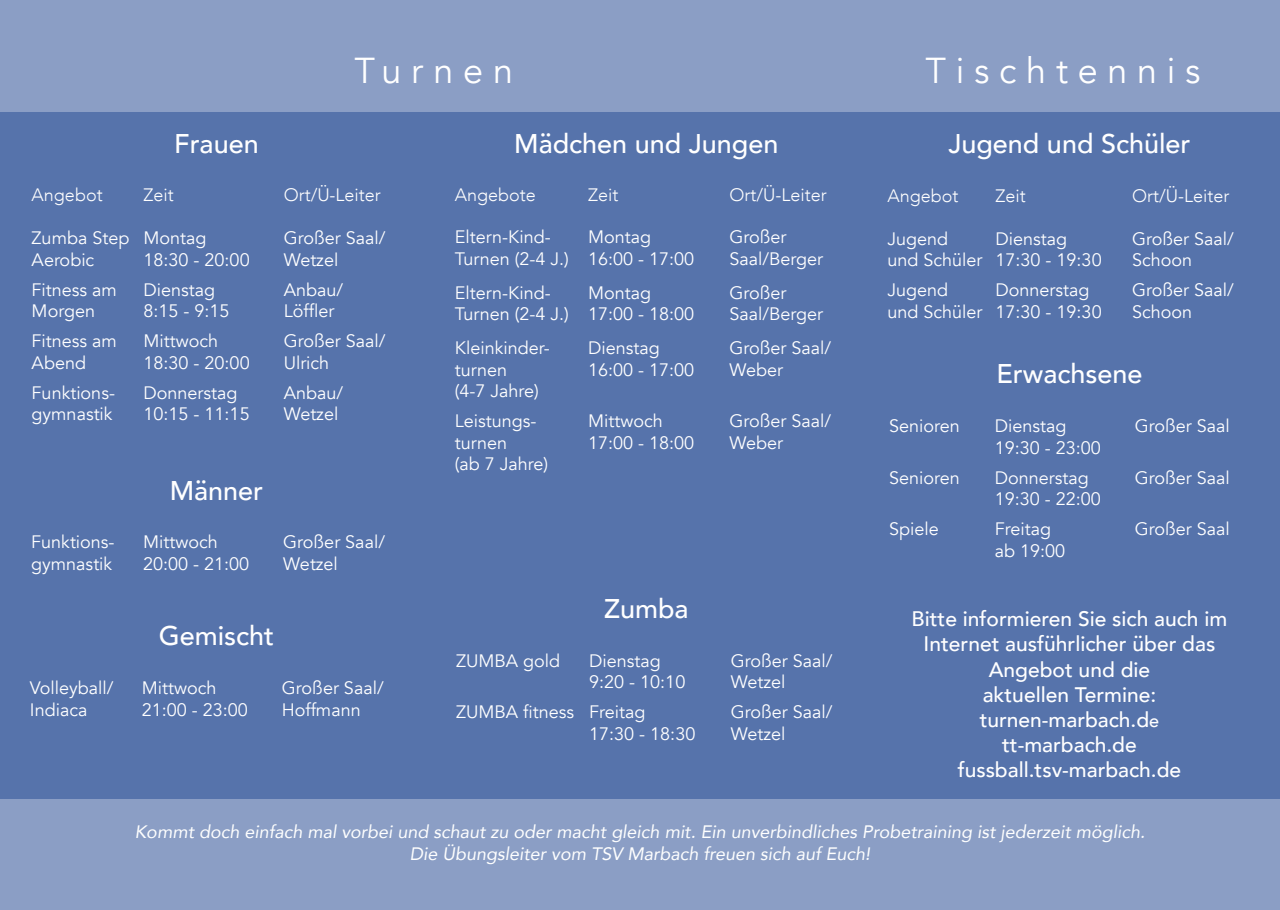
<style>
.page{position:relative;width:1280px;height:910px;background:#fff}
.page>*{position:absolute;margin:0;border:0;box-sizing:border-box;transform-origin:0 0}
.t1{font:36px "Avenir";letter-spacing:.27em;color:#fff}
.t2{font:500 27px "Avenir";color:#fff}
.t3{font:500 21px "Avenir";color:#fff}
.t4{font:18px/21.6px "Avenir";color:#fff}
.t5{font:italic 18px/21.6px "Avenir";color:#fff;text-align:center}
.t6{font:300 18px "Avenir";color:#fff}
.s1{font-size:18px}
</style>
<div class="page">
<div style="left:434px;top:112px;width:425px;height:687px;background:#5673ab"></div>
<div style="left:0;top:0;width:1280px;height:112px;background:#8b9ec5"></div>
<div style="left:0;top:112px;width:433px;height:687px;background:#5673ab"></div>
<div style="left:859px;top:112px;width:421px;height:687px;background:#5673ab"></div>
<div style="left:0;top:799px;width:1280px;height:111px;background:#8b9ec5"></div>
<p class="t1" style="left:354px;top:49px;width:160px">Turnen</p>
<p class="t1" style="left:926px;top:49px;width:276px">Tischtennis</p>
<p class="t2" style="left:174px;top:121px;width:86px">Frauen</p>
<p class="t6" style="left:32px;top:185px;width:73px">Angebot</p>
<p class="t6" style="left:144px;top:185px;width:32px">Zeit</p>
<p class="t6" style="left:284px;top:185px;width:99px">Ort/Ü-Leiter</p>
<p class="t4" style="left:32px;top:227px;width:99px">Zumba Step</p>
<p class="t4" style="left:32px;top:249px;width:64px">Aerobic</p>
<p class="t4" style="left:284px;top:227px;width:103px">Großer Saal/<br>Wetzel</p>
<p class="t4" style="left:144px;top:227px;width:65px">Montag</p>
<p class="t4" style="left:144px;top:249px;width:108px">18:30 - 20:00</p>
<p class="t4" style="left:32px;top:279px;width:87px">Fitness am<br>Morgen</p>
<p class="t4" style="left:144px;top:279px;width:73px">Dienstag</p>
<p class="t4" style="left:144px;top:300px;width:88px">8:15 - 9:15</p>
<p class="t4" style="left:32px;top:330px;width:87px">Fitness am<br>Abend</p>
<p class="t4" style="left:144px;top:330px;width:76px">Mittwoch</p>
<p class="t4" style="left:144px;top:352px;width:108px">18:30 - 20:00</p>
<p class="t4" style="left:32px;top:382px;width:85px">Funktions&shy;gymnastik</p>
<p class="t4" style="left:144px;top:382px;width:95px">Donnerstag</p>
<p class="t4" style="left:144px;top:404px;width:108px">10:15 - 11:15</p>
<p class="t4" style="left:284px;top:279px;width:61px">Anbau/</p>
<p class="t4" style="left:284px;top:300px;width:52px">Löffler</p>
<p class="t4" style="left:284px;top:330px;width:103px">Großer Saal/<br>Ulrich</p>
<p class="t4" style="left:284px;top:382px;width:61px">Anbau/</p>
<p class="t4" style="left:284px;top:404px;width:56px">Wetzel</p>
<p class="t2" style="left:170px;top:467px;width:95px">Männer</p>
<p class="t4" style="left:31px;top:532px;width:85px">Funktions&shy;gymnastik</p>
<p class="t4" style="left:143px;top:532px;width:76px">Mittwoch</p>
<p class="t4" style="left:143px;top:553px;width:108px">20:00 - 21:00</p>
<p class="t4" style="left:283px;top:532px;width:103px">Großer Saal/<br>Wetzel</p>
<p class="t2" style="left:159px;top:613px;width:117px">Gemischt</p>
<p class="t4" style="left:30px;top:678px;width:85px">Volleyball/<br>Indiaca</p>
<p class="t4" style="left:142px;top:678px;width:76px">Mittwoch</p>
<p class="t4" style="left:142px;top:699px;width:108px">21:00 - 23:00</p>
<p class="t4" style="left:282px;top:678px;width:103px">Großer Saal/<br>Hoffmann</p>
<p class="t2" style="left:514px;top:121px;width:266px">Mädchen und Jungen</p>
<p class="t6" style="left:455px;top:185px;width:83px">Angebote</p>
<p class="t6" style="left:588px;top:185px;width:32px">Zeit</p>
<p class="t6" style="left:730px;top:185px;width:99px">Ort/Ü-Leiter</p>
<p class="t4" style="left:455px;top:227px;width:116px">Eltern-Kind-<br>Turnen (2-4 J.)</p>
<p class="t4" style="left:588px;top:227px;width:65px">Montag</p>
<p class="t4" style="left:730px;top:227px;width:58px">Großer</p>
<p class="t4" style="left:730px;top:248px;width:95px">Saal/Berger</p>
<p class="t4" style="left:588px;top:248px;width:108px">16:00 - 17:00</p>
<p class="t4" style="left:455px;top:282px;width:97px">Eltern-Kind-</p>
<p class="t4" style="left:455px;top:304px;width:116px">Turnen (2-4 J.)</p>
<p class="t4" style="left:455px;top:337px;width:96px">Kleinkinder&shy;turnen</p>
<p class="t4" style="left:455px;top:380px;width:86px">(4-7 Jahre)</p>
<p class="t4" style="left:455px;top:410px;width:83px">Leistungs-</p>
<p class="t4" style="left:455px;top:432px;width:54px">turnen</p>
<p class="t4" style="left:455px;top:454px;width:95px">(ab 7 Jahre)</p>
<p class="t4" style="left:588px;top:282px;width:65px">Montag</p>
<p class="t4" style="left:588px;top:304px;width:108px">17:00 - 18:00</p>
<p class="t4" style="left:588px;top:337px;width:73px">Dienstag</p>
<p class="t4" style="left:588px;top:359px;width:108px">16:00 - 17:00</p>
<p class="t4" style="left:588px;top:410px;width:76px">Mittwoch</p>
<p class="t4" style="left:588px;top:432px;width:108px">17:00 - 18:00</p>
<p class="t4" style="left:730px;top:282px;width:58px">Großer</p>
<p class="t4" style="left:730px;top:304px;width:95px">Saal/Berger</p>
<p class="t4" style="left:730px;top:337px;width:103px">Großer Saal/</p>
<p class="t4" style="left:730px;top:359px;width:55px">Weber</p>
<p class="t4" style="left:730px;top:410px;width:103px">Großer Saal/</p>
<p class="t4" style="left:730px;top:432px;width:55px">Weber</p>
<p class="t2" style="left:604px;top:585px;width:86px">Zumba</p>
<p class="t4" style="left:456px;top:650px;width:106px">ZUMBA gold</p>
<p class="t4" style="left:589px;top:650px;width:73px">Dienstag</p>
<p class="t4" style="left:589px;top:672px;width:98px">9:20 - 10:10</p>
<p class="t4" style="left:456px;top:702px;width:120px">ZUMBA fitness</p>
<p class="t4" style="left:589px;top:702px;width:58px">Freitag</p>
<p class="t4" style="left:589px;top:723px;width:108px">17:30 - 18:30</p>
<p class="t4" style="left:731px;top:650px;width:103px">Großer Saal/<br>Wetzel</p>
<p class="t4" style="left:731px;top:702px;width:103px">Großer Saal/</p>
<p class="t4" style="left:731px;top:723px;width:56px">Wetzel</p>
<p class="t2" style="left:948px;top:121px;width:244px">Jugend und Schüler</p>
<p class="t6" style="left:887px;top:185px;width:73px">Angebot</p>
<p class="t6" style="left:995px;top:185px;width:32px">Zeit</p>
<p class="t6" style="left:1132px;top:185px;width:99px">Ort/Ü-Leiter</p>
<p class="t4" style="left:887px;top:228px;width:97px">Jugend und Schüler</p>
<p class="t4" style="left:995px;top:228px;width:73px">Dienstag</p>
<p class="t4" style="left:1132px;top:228px;width:103px">Großer Saal/<br>Schoon</p>
<p class="t4" style="left:995px;top:250px;width:108px">17:30 - 19:30</p>
<p class="t4" style="left:887px;top:280px;width:97px">Jugend und Schüler</p>
<p class="t4" style="left:995px;top:280px;width:95px">Donnerstag</p>
<p class="t4" style="left:995px;top:301px;width:108px">17:30 - 19:30</p>
<p class="t4" style="left:1132px;top:280px;width:103px">Großer Saal/<br>Schoon</p>
<p class="t2" style="left:996px;top:351px;width:148px">Erwachsene</p>
<p class="t4" style="left:889px;top:415px;width:72px">Senioren</p>
<p class="t4" style="left:995px;top:415px;width:73px">Dienstag</p>
<p class="t4" style="left:995px;top:437px;width:108px">19:30 - 23:00</p>
<p class="t4" style="left:1135px;top:415px;width:97px">Großer Saal</p>
<p class="t4" style="left:889px;top:467px;width:72px">Senioren</p>
<p class="t4" style="left:995px;top:467px;width:95px">Donnerstag</p>
<p class="t4" style="left:995px;top:489px;width:108px">19:30 - 22:00</p>
<p class="t4" style="left:1135px;top:467px;width:97px">Großer Saal</p>
<p class="t4" style="left:889px;top:519px;width:51px">Spiele</p>
<p class="t4" style="left:995px;top:519px;width:58px">Freitag</p>
<p class="t4" style="left:995px;top:540px;width:72px">ab 19:00</p>
<p class="t4" style="left:1135px;top:519px;width:97px">Großer Saal</p>
<p class="t3" style="left:911px;top:601px;width:317px">Bitte informieren Sie sich auch im</p>
<p class="t3" style="left:924px;top:626px;width:293px">Internet ausführlicher über das</p>
<p class="t3" style="left:989px;top:651px;width:163px">Angebot und die</p>
<p class="t3" style="left:983px;top:676px;width:175px">aktuellen Termine:</p>
<p class="t3" style="left:980px;top:701px;width:181px">turnen-marbach.d<span class="s1">e</span></p>
<p class="t3" style="left:1002px;top:727px;width:136px">tt-marbach.de</p>
<p class="t3" style="left:958px;top:752px;width:225px">fussball.tsv-marbach.de</p>
<p class="t5" style="left:135px;top:821px;width:1012px">Kommt doch einfach mal vorbei und schaut zu oder macht gleich mit. Ein unverbindliches Probetraining ist jederzeit möglich.<br>Die Übungsleiter vom TSV Marbach freuen sich auf Euch!</p>
</div>
